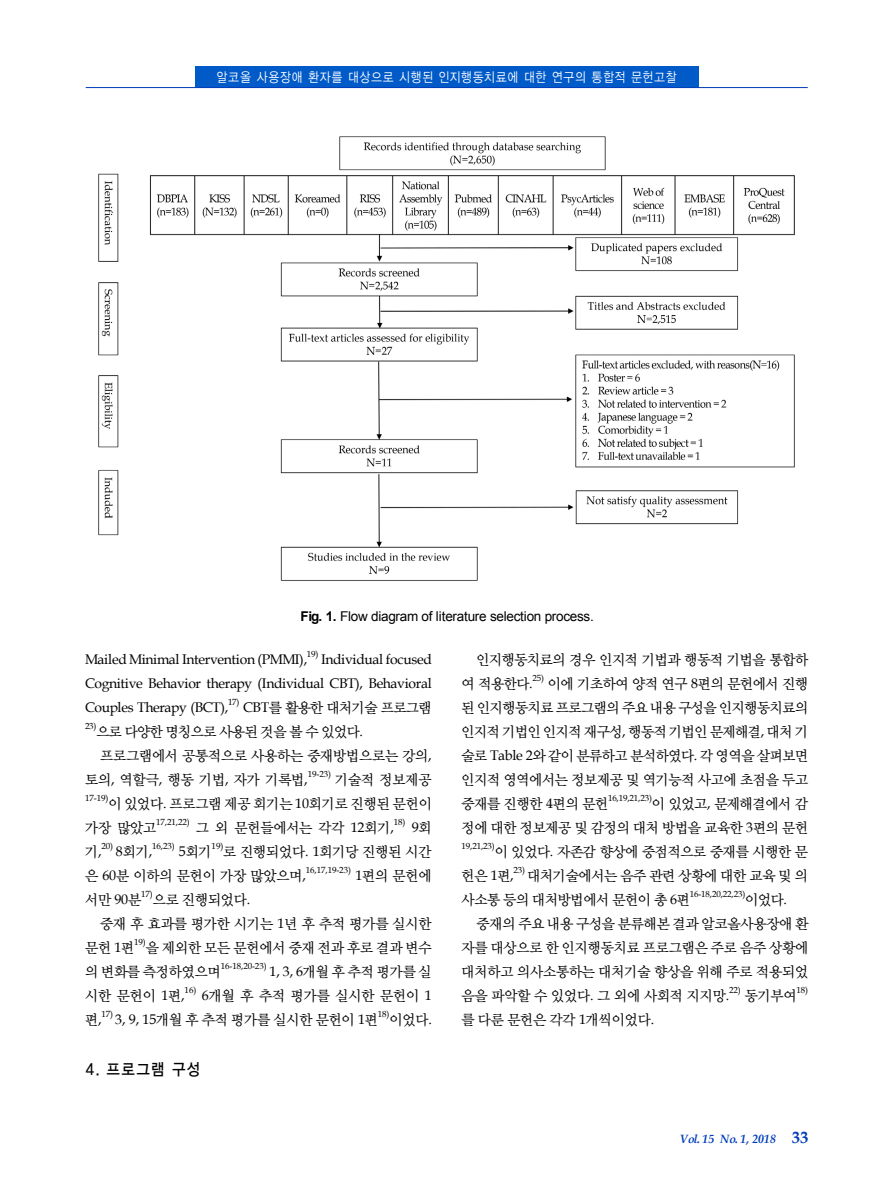
<style>
.page{position:relative;width:893px;height:1191px;background:#fff}
.page>*{position:absolute;margin:0;border:0;box-sizing:border-box;transform-origin:0 0}
.t1{font:15.75px "Korean GD B";letter-spacing:.09em;color:#000;scale:.9 1}
.t2{font:13.95px/24px "Korean MJ B";letter-spacing:-.01em;color:#000}
.t3{font:13.95px/24px "Book Antiqua";letter-spacing:-.025em;color:#000;text-align:justify}
.t4{font:13.95px "Korean MJ B";letter-spacing:-.045em;color:#000}
.t5{font:13.95px/24px "Korean MJ B";letter-spacing:-.04em;color:#000}
.t6{font:13.95px "Korean MJ B";letter-spacing:.015em;color:#000}
.t7{font:13.95px "Korean MJ B";letter-spacing:-.06em;color:#000}
.t8{font:13.95px "Korean MJ B";letter-spacing:.02em;color:#000}
.t9{font:13.95px "Korean MJ B";letter-spacing:-.07em;color:#000}
.t10{font:13.5px "Arial";letter-spacing:-.02em;color:#000}
.t11{font:12.75px "Korean GD M";letter-spacing:.06em;color:#fff;scale:.9 1}
.t12{font:italic 700 12px "Book Antiqua";letter-spacing:-.01em;color:#003dba}
.t13{font:8.85px "Book Antiqua";letter-spacing:-.01em;color:#000}
.s1{font-weight:700}
.s2{font-family:"Book Antiqua"}
.s3{font-family:"Korean MJ B"}
.s4{font-style:normal}
.s5{font-style:normal;font-size:16.5px}
</style>
<div class="page">
<div style="left:195px;top:66px;width:503px;height:22px;background:#005ac8"></div>
<hr style="left:86px;top:87px;width:721px;height:1px;background:#003dba">
<img style="left:98px;top:136px;width:697px;height:445px">
<p class="t11" style="left:217px;top:71px;width:512px">알코올 사용장애 환자를 대상으로 시행된 인지행동치료에 대한 연구의 통합적 문헌고찰</p>
<p class="t10" style="left:300px;top:608px;width:295px"><span class="s1">Fig. 1.</span> Flow diagram of literature selection process.</p>
<p class="t3" style="left:85px;top:648px;width:224px">Mailed Minimal Intervention (PMMI),</p>
<p class="t13" style="left:307px;top:649px;width:13px">19)</p>
<p class="t2" style="left:461px;top:648px;width:348px;text-indent:15px">인지행동치료의 경우 인지적 기법과 행동적 기법을 통합하 여 적용한다<span class="s2">.</span></p>
<p class="t3" style="left:85px;top:648px;width:348px;text-indent:236px">Individual focused Cognitive Behavior therapy (Individual CBT), Behavioral Couples Therapy (BCT),</p>
<p class="t13" style="left:532px;top:673px;width:13px">25)</p>
<p class="t2" style="left:461px;top:672px;width:348px;text-align:justify;text-indent:86px">이에 기초하여 양적 연구 <span class="s2">8</span>편의 문헌에서 진행 된 인지행동치료 프로그램의 주요 내용 구성을 인지행동치료의 인지적 기법인 인지적 재구성<span class="s2">,</span> 행동적 기법인 문제해결<span class="s2">,</span> 대처 기 술로 <span class="s2">Table 2</span>와 같이 분류하고 분석하였다<span class="s2">.</span> 각 영역을 살펴보면 인지적 영역에서는 정보제공 및 역기능적 사고에 초점을 두고 중재를 진행한 <span class="s2">4</span>편의 문헌</p>
<p class="t13" style="left:228px;top:697px;width:13px">17)</p>
<p class="t9" style="left:243px;top:701px;width:190px"><span class="s2">CBT</span>를 활용한 대처기술 프로그램</p>
<p class="t13" style="left:85px;top:721px;width:13px">23)</p>
<p class="t7" style="left:96px;top:725px;width:268px">으로 다양한 명칭으로 사용된 것을 볼 수 있었다<span class="s2">.</span></p>
<p class="t4" style="left:100px;top:749px;width:333px">프로그램에서 공통적으로 사용하는 중재방법으로는 강의<span class="s2">,</span></p>
<p class="t2" style="left:85px;top:768px;width:224px">토의<span class="s2">,</span> 역할극<span class="s2">,</span> 행동 기법<span class="s2">,</span> 자가 기록법<span class="s2">,</span></p>
<p class="t13" style="left:308px;top:769px;width:25px">19-23)</p>
<p class="t2" style="left:335px;top:768px;width:98px">기술적 정보제공</p>
<p class="t13" style="left:85px;top:793px;width:25px">17-19)</p>
<p class="t13" style="left:608px;top:793px;width:46px">16,19,21,23)</p>
<p class="t2" style="left:85px;top:792px;width:348px;text-indent:23px">이 있었다<span class="s2">.</span> 프로그램 제공 회기는 <span class="s2">10</span>회기로 진행된 문헌이 가장 많았고</p>
<p class="t2" style="left:461px;top:792px;width:348px;text-align:right">이 있었고<span class="s2">,</span> 문제해결에서 감<br>정에 대한 정보제공 및 감정의 대처 방법을 교육한 <span class="s2">3</span>편의 문헌</p>
<p class="t13" style="left:461px;top:841px;width:35px">19,21,23)</p>
<p class="t13" style="left:156px;top:817px;width:35px">17,21,22)</p>
<p class="t2" style="left:196px;top:816px;width:199px">그 외 문헌들에서는 각각 <span class="s2">12</span>회기<span class="s2">,</span></p>
<p class="t13" style="left:394px;top:817px;width:13px">18)</p>
<p class="t3" style="left:411px;top:816px;width:21px">9<span class="s3">회</span></p>
<p class="t2" style="left:85px;top:840px;width:18px">기<span class="s2">,</span></p>
<p class="t13" style="left:101px;top:841px;width:13px">20)</p>
<p class="t3" style="left:116px;top:840px;width:38px">8<span class="s3">회기</span>,</p>
<p class="t13" style="left:152px;top:841px;width:24px">16,23)</p>
<p class="t2" style="left:179px;top:840px;width:34px"><span class="s2">5</span>회기</p>
<p class="t13" style="left:212px;top:841px;width:13px">19)</p>
<p class="t2" style="left:85px;top:840px;width:348px;text-indent:138px">로 진행되었다<span class="s2">. 1</span>회기당 진행된 시간 은 <span class="s2">60</span>분 이하의 문헌이 가장 많았으며<span class="s2">,</span></p>
<p class="t2" style="left:461px;top:840px;width:348px;text-indent:33px">이 있었다<span class="s2">.</span> 자존감 향상에 중점적으로 중재를 시행한 문 헌은 <span class="s2">1</span>편<span class="s2">,</span></p>
<p class="t13" style="left:306px;top:865px;width:47px">16,17,19-23)</p>
<p class="t2" style="left:355px;top:864px;width:78px"><span class="s2">1</span>편의 문헌에</p>
<p class="t13" style="left:513px;top:865px;width:13px">23)</p>
<p class="t5" style="left:461px;top:864px;width:348px;text-indent:66px">대처기술에서는 음주 관련 상황에 대한 교육 및 의 사소통 등의 대처방법에서 문헌이 총 <span class="s2">6</span>편</p>
<p class="t2" style="left:85px;top:888px;width:58px">서만 <span class="s2">90</span>분</p>
<p class="t13" style="left:141px;top:889px;width:13px">17)</p>
<p class="t2" style="left:153px;top:888px;width:99px">으로 진행되었다<span class="s2">.</span></p>
<p class="t2" style="left:100px;top:912px;width:333px">중재 후 효과를 평가한 시기는 <span class="s2">1</span>년 후 추적 평가를 실시한</p>
<p class="t2" style="left:85px;top:936px;width:50px">문헌 <span class="s2">1</span>편</p>
<p class="t13" style="left:134px;top:937px;width:13px">19)</p>
<p class="t13" style="left:689px;top:889px;width:57px">16-18,20,22,23)</p>
<p class="t2" style="left:745px;top:888px;width:43px">이었다<span class="s2">.</span></p>
<p class="t4" style="left:476px;top:917px;width:334px">중재의 주요 내용 구성을 분류해본 결과 알코올사용장애 환</p>
<p class="t4" style="left:461px;top:941px;width:348px">자를 대상으로 한 인지행동치료 프로그램은 주로 음주 상황에</p>
<p class="t2" style="left:461px;top:960px;width:347px">대처하고 의사소통하는 대처기술 향상을 위해 주로 적용되었</p>
<p class="t2" style="left:461px;top:984px;width:269px">음을 파악할 수 있었다<span class="s2">.</span> 그 외에 사회적 지지망<span class="s2">.</span></p>
<p class="t13" style="left:729px;top:985px;width:13px">22)</p>
<p class="t2" style="left:744px;top:984px;width:53px">동기부여</p>
<p class="t13" style="left:796px;top:985px;width:13px">18)</p>
<p class="t2" style="left:461px;top:1008px;width:194px">를 다룬 문헌은 각각 <span class="s2">1</span>개씩이었다<span class="s2">.</span></p>
<p class="t2" style="left:85px;top:936px;width:348px;text-indent:61px">을 제외한 모든 문헌에서 중재 전과 후로 결과 변수 의 변화를 측정하였으며</p>
<p class="t13" style="left:221px;top:961px;width:47px">16-18,20-23)</p>
<p class="t2" style="left:269px;top:960px;width:163px"><span class="s2">1, 3, 6</span>개월 후 추적 평가를 실</p>
<p class="t2" style="left:85px;top:984px;width:101px">시한 문헌이 <span class="s2">1</span>편<span class="s2">,</span></p>
<p class="t13" style="left:184px;top:985px;width:13px">16)</p>
<p class="t8" style="left:202px;top:989px;width:231px"><span class="s2">6</span>개월 후 추적 평가를 실시한 문헌이 <span class="s2">1</span></p>
<p class="t2" style="left:85px;top:1008px;width:18px">편<span class="s2">,</span></p>
<p class="t13" style="left:101px;top:1009px;width:13px">17)</p>
<p class="t6" style="left:115px;top:1013px;width:264px"><span class="s2">3, 9, 15</span>개월 후 추적 평가를 실시한 문헌이 <span class="s2">1</span>편</p>
<p class="t13" style="left:378px;top:1009px;width:13px">18)</p>
<p class="t2" style="left:389px;top:1008px;width:44px">이었다<span class="s2">.</span></p>
<p class="t1" style="left:85px;top:1061px;width:129px">4. 프로그램 구성</p>
<p class="t12" style="left:679px;top:1132px;width:130px">Vol<span class="s4">.</span> 15 No<span class="s4">.</span> 1, 2018 <span class="s5">33</span></p>
</div>
